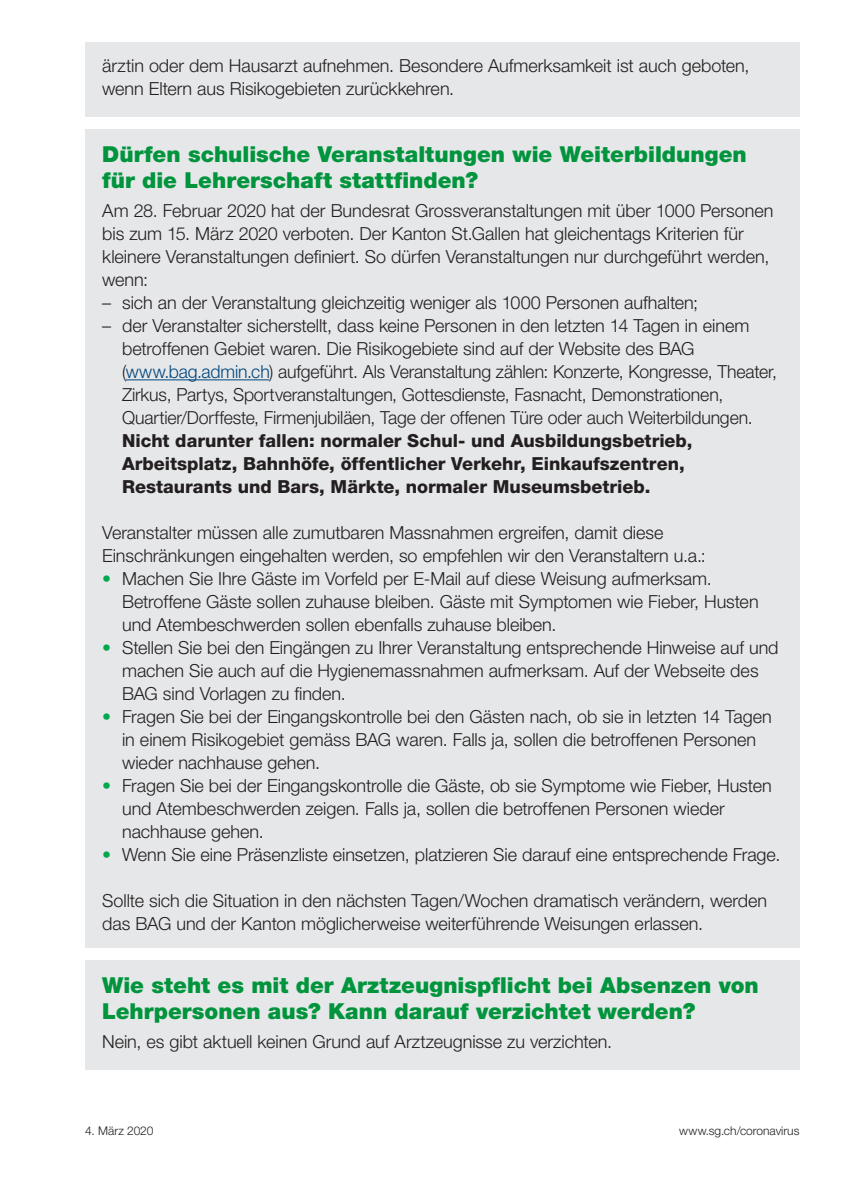
<style>
.page{position:relative;width:842px;height:1191px;background:#fff}
.page>*{position:absolute;margin:0;border:0;box-sizing:border-box;transform-origin:0 0}
.t1{font:900 22px/26.4px "Helvetica Neue LT Std";color:#00943d}
.t2{font:300 18px/23px "Helvetica Neue LT Std";letter-spacing:-.005em;color:#231f20}
.t3{font:800 18px/23px "Helvetica Neue LT Std";color:#231f20}
.t4{font:300 12px "Helvetica Neue LT Std";color:#231f20}
.s1{color:#00467c}
.s2{color:#00a84e}
</style>
<div class="page">
<div style="left:85px;top:43px;width:715px;height:74px;background:#e6e7e9"></div>
<div style="left:85px;top:129px;width:715px;height:819px;background:#e6e7e9"></div>
<hr style="left:126px;top:379px;width:143px;height:1px;background:#00467c">
<div style="left:85px;top:960px;width:714px;height:109px;background:#e6e7e9"></div>
<p class="t2" style="left:102px;top:54px;width:649px">ärztin oder dem Hausarzt aufnehmen. Besondere Aufmerksamkeit ist auch geboten, wenn Eltern aus Risikogebieten zurückkehren.</p>
<p class="t1" style="left:102px;top:141px;width:646px">Dürfen schulische Veranstaltungen wie Weiterbildungen für die Lehrerschaft stattfinden?</p>
<p class="t2" style="left:102px;top:199px;width:673px">Am 28. Februar 2020 hat der Bundesrat Grossveranstaltungen mit über 1000 Personen bis zum 15. März 2020 verboten. Der Kanton St.Gallen hat gleichentags Kriterien für kleinere Veranstaltungen definiert. So dürfen Veranstaltungen nur durchgeführt werden, wenn:</p>
<p class="t2" style="left:102px;top:291px;width:597px">– sich an der Veranstaltung gleichzeitig weniger als 1000 Personen aufhalten;</p>
<p class="t2" style="left:122px;top:314px;width:656px;text-indent:-20px">– der Veranstalter sicherstellt, dass keine Personen in den letzten 14 Tagen in einem betroffenen Gebiet waren. Die Risikogebiete sind auf der Website des BAG (<span class="s1">www.bag.admin.ch</span>) aufgeführt. Als Veranstaltung zählen: Konzerte, Kongresse, Theater, Zirkus, Partys, Sportveranstaltungen, Gottesdienste, Fasnacht, Demonstrationen, Quartier/Dorffeste, Firmenjubiläen, Tage der offenen Türe oder auch Weiterbildungen.</p>
<p class="t3" style="left:122px;top:429px;width:572px">Nicht darunter fallen: normaler Schul- und Ausbildungsbetrieb,<br>Arbeitsplatz, Bahnhöfe, öffentlicher Verkehr, Einkaufszentren,<br>Restaurants und Bars, Märkte, normaler Museumsbetrieb.</p>
<p class="t2" style="left:102px;top:521px;width:605px">Veranstalter müssen alle zumutbaren Massnahmen ergreifen, damit diese<br>Einschränkungen eingehalten werden, so empfehlen wir den Veranstaltern u.a.:</p>
<p class="t2" style="left:122px;top:567px;width:638px;text-indent:-20px"><span class="s2">•</span> Machen Sie Ihre Gäste im Vorfeld per E-Mail auf diese Weisung aufmerksam.<br>Betroffene Gäste sollen zuhause bleiben. Gäste mit Symptomen wie Fieber, Husten und Atembeschwerden sollen ebenfalls zuhause bleiben.</p>
<p class="t2" style="left:122px;top:636px;width:658px;text-indent:-20px"><span class="s2">•</span> Stellen Sie bei den Eingängen zu Ihrer Veranstaltung entsprechende Hinweise auf und machen Sie auch auf die Hygienemassnahmen aufmerksam. Auf der Webseite des<br>BAG sind Vorlagen zu finden.</p>
<p class="t2" style="left:122px;top:705px;width:651px;text-indent:-20px"><span class="s2">•</span> Fragen Sie bei der Eingangskontrolle bei den Gästen nach, ob sie in letzten 14 Tagen in einem Risikogebiet gemäss BAG waren. Falls ja, sollen die betroffenen Personen wieder nachhause gehen.</p>
<p class="t2" style="left:122px;top:774px;width:651px;text-indent:-20px"><span class="s2">•</span> Fragen Sie bei der Eingangskontrolle die Gäste, ob sie Symptome wie Fieber, Husten und Atembeschwerden zeigen. Falls ja, sollen die betroffenen Personen wieder nachhause gehen.</p>
<p class="t2" style="left:102px;top:843px;width:680px"><span class="s2">•</span> Wenn Sie eine Präsenzliste einsetzen, platzieren Sie darauf eine entsprechende Frage.</p>
<p class="t2" style="left:102px;top:889px;width:666px">Sollte sich die Situation in den nächsten Tagen/Wochen dramatisch verändern, werden das BAG und der Kanton möglicherweise weiterführende Weisungen erlassen.</p>
<p class="t1" style="left:102px;top:971px;width:658px">Wie steht es mit der Arztzeugnispflicht bei Absenzen von<br>Lehrpersonen aus? Kann darauf verzichtet werden?</p>
<p class="t2" style="left:102px;top:1029px;width:511px">Nein, es gibt aktuell keinen Grund auf Arztzeugnisse zu verzichten.</p>
<p class="t4" style="left:85px;top:1123px;width:70px">4. März 2020</p>
<p class="t4" style="left:679px;top:1123px;width:122px">www.sg.ch/coronavirus</p>
</div>
